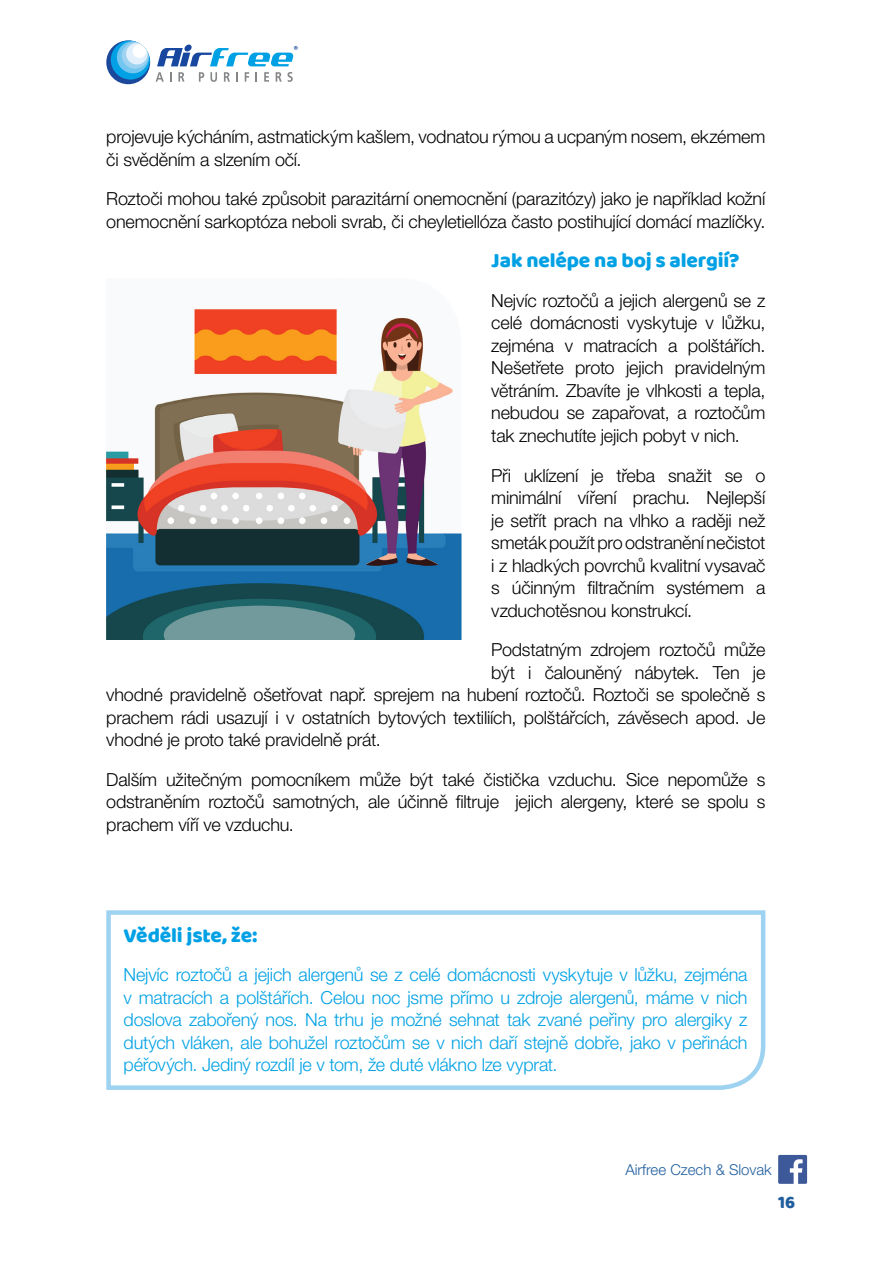
<style>
.page{position:relative;width:893px;height:1263px;background:#fff}
.page>*{position:absolute;margin:0;border:0;box-sizing:border-box;transform-origin:0 0}
.t1{font:21px "Baloo Paaji";letter-spacing:-.01em;color:#00a1e4}
.t2{font:300 18px/22.5px "Helvetica Neue";letter-spacing:-.01em;color:#000;text-align:justify}
.t3{font:300 18px/22.5px "Helvetica Neue";letter-spacing:-.01em;color:#00a1e4;text-align:justify}
.t4{font:18px "Baloo Paaji";color:#215e9e}
.t5{font:300 15px "Helvetica Neue CE";color:#215e9e}
</style>
<div class="page">
<div style="left:106px;top:40px;width:44px;height:44px;background:#1b489b;border-radius:50%"></div>
<svg style="left:111px;top:41px;width:39px;height:39px"></svg>
<div style="left:117px;top:41px;width:32px;height:32px;background:#72c6ef;border-radius:50%"></div>
<svg style="left:122px;top:42px;width:26px;height:27px"></svg>
<div style="left:126px;top:43px;width:22px;height:21px;background:#e1f0fb;border-radius:50%"></div>
<div style="left:133px;top:44px;width:13px;height:14px;background:#fff;border-radius:50%"></div>
<svg style="left:156px;top:72px;width:8px;height:10px"></svg>
<svg style="left:178px;top:72px;width:6px;height:10px"></svg>
<svg style="left:199px;top:72px;width:5px;height:10px"></svg>
<svg style="left:210px;top:72px;width:7px;height:10px"></svg>
<svg style="left:224px;top:72px;width:6px;height:10px"></svg>
<svg style="left:236px;top:72px;width:2px;height:10px"></svg>
<svg style="left:245px;top:72px;width:4px;height:10px"></svg>
<svg style="left:264px;top:72px;width:5px;height:10px"></svg>
<svg style="left:276px;top:72px;width:17px;height:10px"></svg>
<svg style="left:157px;top:45px;width:141px;height:21px"></svg>
<svg style="left:778px;top:1155px;width:29px;height:29px"></svg>
<svg style="left:106px;top:910px;width:660px;height:180px"></svg>
<img style="left:106px;top:309px;width:355px;height:331px">
<p class="t2" style="left:106px;top:125px;width:661px">projevuje kýcháním, astmatickým kašlem, vodnatou rýmou a ucpaným nosem, ekzémem či svěděním a slzením očí.</p>
<p class="t2" style="left:106px;top:187px;width:661px">Roztoči mohou také způsobit parazitární onemocnění (parazitózy) jako je například kožní onemocnění sarkoptóza neboli svrab, či cheyletiellóza často postihující domácí mazlíčky.</p>
<p class="t1" style="left:491px;top:248px;width:250px">Jak nelépe na boj s alergií?</p>
<p class="t2" style="left:491px;top:288px;width:276px">Nejvíc roztočů a jejich alergenů se z celé domácnosti vyskytuje v lůžku, zejména v matracích a polštářích.<br>Nešetřete proto jejich pravidelným větráním. Zbavíte je vlhkosti a tepla, nebudou se zapařovat, a roztočům tak znechutíte jejich pobyt v nich.</p>
<p class="t2" style="left:491px;top:463px;width:276px">Při uklízení je třeba snažit se o minimální víření prachu. Nejlepší je setřít prach na vlhko a raději než smeták použít pro odstranění nečistot i z hladkých povrchů kvalitní vysavač s účinným filtračním systémem a vzduchotěsnou konstrukcí.</p>
<p class="t2" style="left:491px;top:637px;width:276px">Podstatným zdrojem roztočů může</p>
<p class="t2" style="left:491px;top:660px;width:276px">být i čalouněný nábytek. Ten je</p>
<p class="t2" style="left:106px;top:682px;width:661px">vhodné pravidelně ošetřovat např. sprejem na hubení roztočů. Roztoči se společně s</p>
<p class="t2" style="left:106px;top:705px;width:661px">prachem rádi usazují i v ostatních bytových textiliích, polštářcích, závěsech apod. Je</p>
<p class="t2" style="left:106px;top:727px;width:276px">vhodné je proto také pravidelně prát.</p>
<p class="t2" style="left:106px;top:767px;width:661px">Dalším užitečným pomocníkem může být také čistička vzduchu. Sice nepomůže s odstraněním roztočů samotných, ale účinně filtruje jejich alergeny, které se spolu s prachem víří ve vzduchu.</p>
<p class="t1" style="left:124px;top:922px;width:136px">Věděli jste, že:</p>
<p class="t3" style="left:124px;top:962px;width:626px">Nejvíc roztočů a jejich alergenů se z celé domácnosti vyskytuje v lůžku, zejména v matracích a polštářích. Celou noc jsme přímo u zdroje alergenů, máme v nich doslova zabořený nos. Na trhu je možné sehnat tak zvané peřiny pro alergiky z dutých vláken, ale bohužel roztočům se v nich daří stejně dobře, jako v peřinách péřových. Jediný rozdíl je v tom, že duté vlákno lze vyprat.</p>
<p class="t5" style="left:625px;top:1160px;width:148px">Airfree Czech &amp; Slovak</p>
<p class="t4" style="left:778px;top:1191px;width:19px">16</p>
</div>
